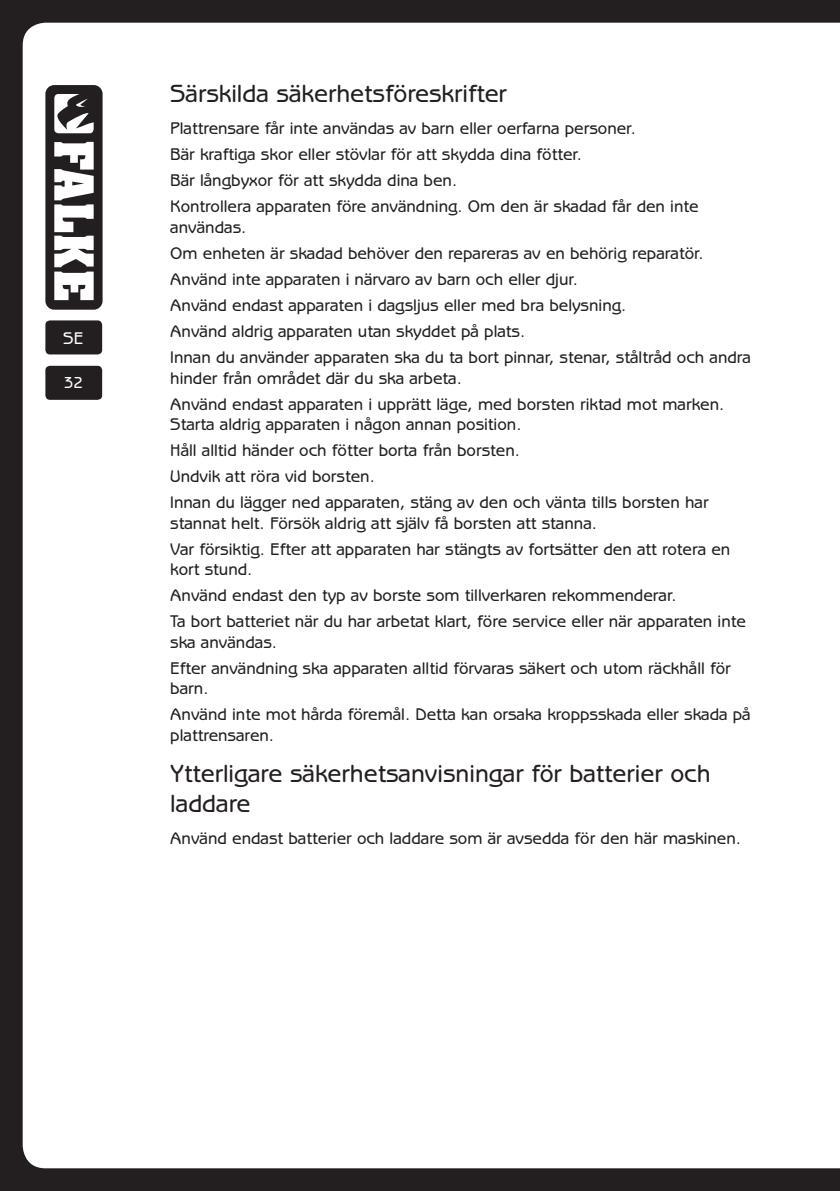
<style>
.page{position:relative;width:840px;height:1191px;background:#fff}
.page>*{position:absolute;margin:0;border:0;box-sizing:border-box;transform-origin:0 0}
.Brød_bold{font:500 25px/30px "Benguiat Gothic LT";color:#231f20}
.Brød{font:500 17px/20.4px "Benguiat Gothic LT";color:#231f20}
.t1{font:500 17px "Benguiat Gothic LT";color:#fff}
.t2{font:500 16px "Benguiat Gothic LT";color:#fff}
</style>
<div class="page">
<hr style="left:839px;top:0;width:1px;height:1191px;background:#231f20">
<svg style="left:839px;top:23px;width:1px;height:1145px"></svg>
<div style="left:0;top:0;width:839px;height:1191px;background:#231f20"></div>
<div style="left:23px;top:23px;width:816px;height:1145px;background:#fff"></div>
<svg style="left:45px;top:85px;width:57px;height:225px"></svg>
<div style="left:45px;top:366px;width:57px;height:34px;background:#231f20;border-radius:5px"></div>
<div style="left:45px;top:320px;width:57px;height:34px;background:#231f20;border-radius:5px"></div>
<p class="t1" style="left:63px;top:329px;width:21px">SE</p>
<p class="t2" style="left:64px;top:373px;width:21px">32</p>
<p class="Brød_bold" style="left:170px;top:79px;width:338px">Särskilda säkerhetsföreskrifter</p>
<p class="Brød" style="left:170px;top:118px;width:467px">Plattrensare får inte användas av barn eller oerfarna personer.</p>
<p class="Brød" style="left:170px;top:144px;width:413px">Bär kraftiga skor eller stövlar för att skydda dina fötter.</p>
<p class="Brød" style="left:170px;top:170px;width:288px">Bär långbyxor för att skydda dina ben.</p>
<p class="Brød" style="left:170px;top:196px;width:529px">Kontrollera apparaten före användning. Om den är skadad får den inte användas.</p>
<p class="Brød" style="left:170px;top:243px;width:534px">Om enheten är skadad behöver den repareras av en behörig reparatör.</p>
<p class="Brød" style="left:170px;top:269px;width:409px">Använd inte apparaten i närvaro av barn och eller djur.</p>
<p class="Brød" style="left:170px;top:295px;width:457px">Använd endast apparaten i dagsljus eller med bra belysning.</p>
<p class="Brød" style="left:170px;top:321px;width:356px">Använd aldrig apparaten utan skyddet på plats.</p>
<p class="Brød" style="left:170px;top:347px;width:582px">Innan du använder apparaten ska du ta bort pinnar, stenar, ståltråd och andra hinder från området där du ska arbeta.</p>
<p class="Brød" style="left:170px;top:394px;width:555px">Använd endast apparaten i upprätt läge, med borsten riktad mot marken.<br>Starta aldrig apparaten i någon annan position.</p>
<p class="Brød" style="left:170px;top:440px;width:351px">Håll alltid händer och fötter borta från borsten.</p>
<p class="Brød" style="left:170px;top:466px;width:206px">Undvik att röra vid borsten.</p>
<p class="Brød" style="left:170px;top:492px;width:539px">Innan du lägger ned apparaten, stäng av den och vänta tills borsten har stannat helt. Försök aldrig att själv få borsten att stanna.</p>
<p class="Brød" style="left:170px;top:539px;width:561px">Var försiktig. Efter att apparaten har stängts av fortsätter den att rotera en kort stund.</p>
<p class="Brød" style="left:170px;top:585px;width:507px">Använd endast den typ av borste som tillverkaren rekommenderar.</p>
<p class="Brød" style="left:170px;top:611px;width:577px">Ta bort batteriet när du har arbetat klart, före service eller när apparaten inte ska användas.</p>
<p class="Brød" style="left:170px;top:658px;width:562px">Efter användning ska apparaten alltid förvaras säkert och utom räckhåll för barn.</p>
<p class="Brød" style="left:170px;top:704px;width:581px">Använd inte mot hårda föremål. Detta kan orsaka kroppsskada eller skada på plattrensaren.</p>
<p class="Brød_bold" style="left:170px;top:758px;width:541px">Ytterligare säkerhetsanvisningar för batterier och laddare</p>
<p class="Brød" style="left:170px;top:828px;width:572px">Använd endast batterier och laddare som är avsedda för den här maskinen.</p>
</div>
